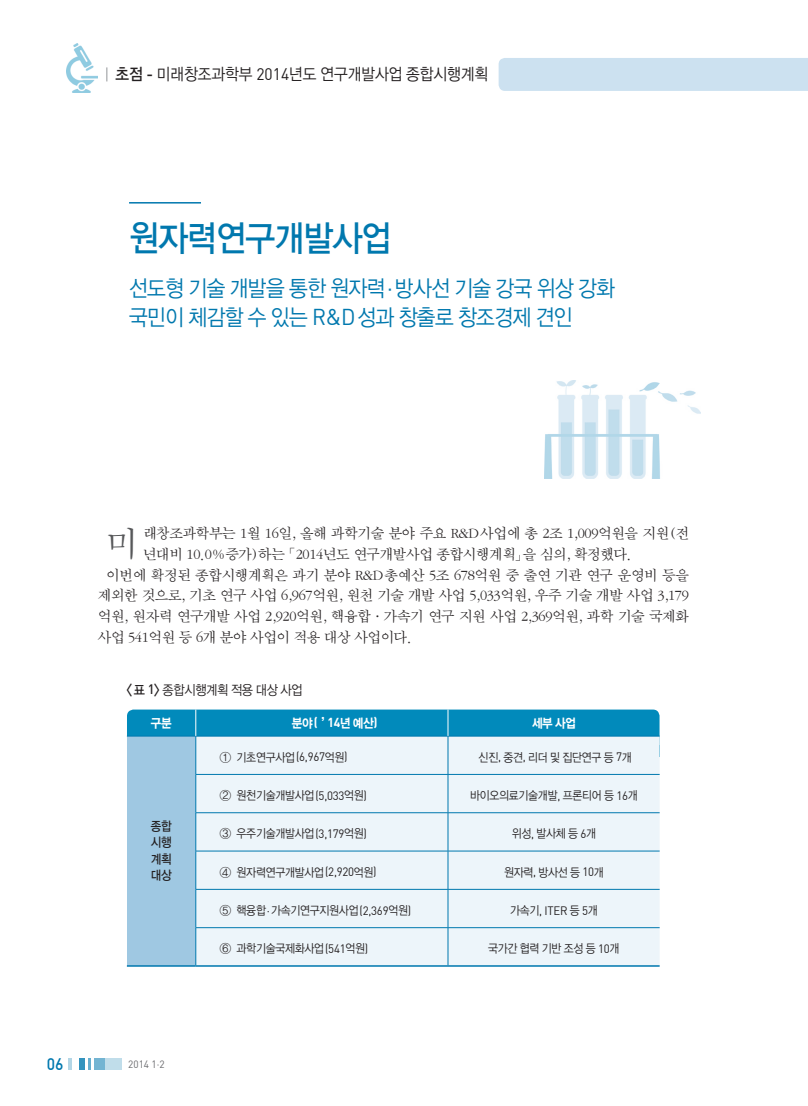
<style>
.page{position:relative;width:808px;height:1106px;background:#fff}
.page>*{position:absolute;margin:0;border:0;box-sizing:border-box;transform-origin:0 0}
.t1{font:36px "YDIYGO330";letter-spacing:-.02em;color:#0078ae;scale:.9 1}
.t2{font:35.7px "Sand Sm";color:#57585a}
.t3{font:22.5px "YDIYGO320";letter-spacing:-.02em;color:#0078ae;scale:.9 1}
.t4{font:16.5px "YDIYGO320";color:#231f20;scale:.9 1}
.t5{font:16.5px "Dinmed";color:#0078ae;scale:.95 1}
.t6{font:15px/20.7px "Sand Sm";letter-spacing:-.02em;color:#231f20}
.t7{font:13.5px "YDIYGO320";letter-spacing:-.02em;color:#231f20;scale:.9 1}
.ÙÅÁ_Û{font:12.75px "YDIYGO350";letter-spacing:-.02em;color:#fff;scale:.9 1}
.ÙÅÁ_Û-2{font:12.75px "YDIYGO330";letter-spacing:-.02em;color:#231f20;scale:.9 1}
.ÙÅÁ_Û-3{font:12px "YDIYGO320";letter-spacing:-.02em;color:#231f20}
.ÙÅÁ_Û-4{font:12px "YDIYGO320";letter-spacing:-.02em;color:#231f20;scale:.9 1}
.ÙÅÁ_Û-5{font:12px "Dinreg";color:#231f20;scale:.95 1}
.t8{font:10.5px "Dinreg";color:#6c6d70;scale:.95 1}
.s1{font-family:"YDIYGO330"}
.s2{font-family:"Dinmed"}
.s3{font-family:"Dinreg"}
.s4{font-family:"Dinbol"}
.s5{font-family:"YDIYGO320"}
</style>
<div class="page">
<div style="left:105px;top:1058px;width:16px;height:12px;background:#c0ddea"></div>
<div style="left:94px;top:1058px;width:11px;height:12px;background:#73b4d2"></div>
<svg style="left:88px;top:1058px;width:3px;height:12px"></svg>
<div style="left:79px;top:1058px;width:6px;height:12px;background:#3393be"></div>
<hr style="left:68px;top:1058px;width:4px;height:12px;background:#b3d6e6">
<svg style="left:106px;top:67px;width:1px;height:14px"></svg>
<div style="left:499px;top:58px;width:309px;height:33px;background:#cce1f0"></div>
<img style="left:67px;top:44px;width:30px;height:49px">
<hr style="left:129px;top:202px;width:72px;height:1px;background:#0078ae">
<div style="left:127px;top:709px;width:532px;height:46px;background:#018abb;border-radius:7px"></div>
<div style="left:127px;top:736px;width:69px;height:230px;background:#9fc8e2"></div>
<div style="left:197px;top:737px;width:463px;height:228px;background:#edf5fa"></div>
<hr style="left:127px;top:736px;width:69px;height:1px;background:#0078ae">
<hr style="left:196px;top:736px;width:1px;height:38px;background:#0078ae">
<hr style="left:196px;top:736px;width:252px;height:1px;background:#0078ae">
<hr style="left:448px;top:736px;width:1px;height:38px;background:#0078ae">
<hr style="left:448px;top:736px;width:212px;height:1px;background:#0078ae">
<hr style="left:196px;top:774px;width:1px;height:38px;background:#0078ae">
<hr style="left:196px;top:813px;width:1px;height:37px;background:#0078ae">
<hr style="left:196px;top:851px;width:1px;height:38px;background:#0078ae">
<hr style="left:196px;top:889px;width:1px;height:38px;background:#0078ae">
<hr style="left:196px;top:774px;width:252px;height:1px;background:#0078ae">
<hr style="left:196px;top:812px;width:252px;height:1px;background:#0078ae">
<hr style="left:196px;top:850px;width:252px;height:1px;background:#0078ae">
<hr style="left:196px;top:889px;width:252px;height:1px;background:#0078ae">
<hr style="left:448px;top:774px;width:1px;height:38px;background:#0078ae">
<hr style="left:448px;top:813px;width:1px;height:37px;background:#0078ae">
<hr style="left:448px;top:851px;width:1px;height:38px;background:#0078ae">
<hr style="left:448px;top:889px;width:1px;height:38px;background:#0078ae">
<hr style="left:448px;top:774px;width:212px;height:1px;background:#0078ae">
<hr style="left:448px;top:812px;width:212px;height:1px;background:#0078ae">
<hr style="left:448px;top:850px;width:212px;height:1px;background:#0078ae">
<hr style="left:448px;top:889px;width:212px;height:1px;background:#0078ae">
<hr style="left:127px;top:965px;width:69px;height:1px;background:#0078ae">
<hr style="left:196px;top:928px;width:1px;height:37px;background:#0078ae">
<hr style="left:196px;top:927px;width:252px;height:1px;background:#0078ae">
<hr style="left:196px;top:965px;width:252px;height:1px;background:#0078ae">
<hr style="left:448px;top:928px;width:1px;height:37px;background:#0078ae">
<hr style="left:448px;top:927px;width:212px;height:1px;background:#0078ae">
<hr style="left:448px;top:965px;width:212px;height:1px;background:#0078ae">
<svg style="left:195px;top:709px;width:1px;height:27px"></svg>
<svg style="left:448px;top:709px;width:1px;height:27px"></svg>
<img style="left:544px;top:380px;width:156px;height:98px">
<p class="t4" style="left:115px;top:65px;width:416px"><span class="s1">초점</span> <span class="s2">-</span> 미래창조과학부 <span class="s3">2014</span>년도 연구개발사업 종합시행계획</p>
<p class="t1" style="left:129px;top:218px;width:293px">원자력연구개발사업</p>
<p class="t3" style="left:129px;top:276px;width:541px">선도형 기술 개발을 통한 원자력 <span class="s3">·</span> 방사선 기술 강국 위상 강화</p>
<p class="t3" style="left:129px;top:305px;width:494px">국민이 체감할 수 있는 <span class="s3">R&amp;D</span> 성과 창출로 창조경제 견인</p>
<p class="t2" style="left:106px;top:527px;width:34px">미</p>
<p class="t6" style="left:143px;top:523px;width:547px">래창조과학부는 1월 16일, 올해 과학기술 분야 주요 R&amp;D사업에 총 2조 1,009억원을 지원(전 년대비 10.0%증가)하는 「2014년도 연구개발사업 종합시행계획」을 심의, 확정했다.</p>
<p class="t6" style="left:98px;top:565px;width:593px;text-align:justify;text-indent:9px">이번에 확정된 종합시행계획은 과기 분야 R&amp;D총예산 5조 678억원 중 출연 기관 연구 운영비 등을 제외한 것으로, 기초 연구 사업 6,967억원, 원천 기술 개발 사업 5,033억원, 우주 기술 개발 사업 3,179 억원, 원자력 연구개발 사업 2,920억원, 핵융합·가속기 연구 지원 사업 2,369억원, 과학 기술 국제화 사업 541억원 등 6개 분야 사업이 적용 대상 사업이다.</p>
<p class="t7" style="left:127px;top:682px;width:197px"><span class="s1">&lt;표</span> <span class="s2">1</span><span class="s1">&gt;</span> 종합시행계획 적용 대상 사업</p>
<p class="ÙÅÁ_Û" style="left:151px;top:716px;width:25px">구분</p>
<p class="ÙÅÁ_Û" style="left:292px;top:716px;width:97px">분야 <span class="s4">(</span> ’<span class="s4">14</span>년 예산<span class="s4">)</span></p>
<p class="ÙÅÁ_Û" style="left:532px;top:716px;width:50px">세부 사업</p>
<p class="ÙÅÁ_Û-2" style="left:151px;top:819px;width:25px">종합</p>
<p class="ÙÅÁ_Û-2" style="left:151px;top:835px;width:25px">시행</p>
<p class="ÙÅÁ_Û-2" style="left:151px;top:852px;width:25px">계획</p>
<p class="ÙÅÁ_Û-2" style="left:151px;top:868px;width:25px">대상</p>
<p class="t5" style="left:47px;top:1053px;width:19px">06</p>
<p class="t8" style="left:128px;top:1058px;width:40px">2014 1·2</p>
<p class="ÙÅÁ_Û-3" style="left:220px;top:750px;width:129px">① 기초연구사업 <span class="s3">(6,967</span>억원<span class="s3">)</span></p>
<p class="ÙÅÁ_Û-4" style="left:479px;top:750px;width:172px">신진<span class="s3">,</span> 중견<span class="s3">,</span> 리더 및 집단연구 등 <span class="s3">7</span>개</p>
<p class="ÙÅÁ_Û-3" style="left:220px;top:789px;width:149px">② 원천기술개발사업 <span class="s3">(5,033</span>억원<span class="s3">)</span></p>
<p class="ÙÅÁ_Û-4" style="left:470px;top:789px;width:188px">바이오의료기술개발<span class="s3">,</span> 프론티어 등 <span class="s3">16</span>개</p>
<p class="ÙÅÁ_Û-3" style="left:220px;top:827px;width:149px">③ 우주기술개발사업 <span class="s3">(3,179</span>억원<span class="s3">)</span></p>
<p class="ÙÅÁ_Û-4" style="left:512px;top:827px;width:95px">위성<span class="s3">,</span> 발사체 등 <span class="s3">6</span>개</p>
<p class="ÙÅÁ_Û-3" style="left:220px;top:865px;width:159px">④ 원자력연구개발사업 <span class="s3">(2,920</span>억원<span class="s3">)</span></p>
<p class="ÙÅÁ_Û-4" style="left:504px;top:865px;width:112px">원자력<span class="s3">,</span> 방사선 등 <span class="s3">10</span>개</p>
<p class="ÙÅÁ_Û-3" style="left:220px;top:903px;width:193px">⑤ 핵융합 <span class="s3">·</span> 가속기연구지원사업 <span class="s3">(2,369</span>억원<span class="s3">)</span></p>
<p class="ÙÅÁ_Û-5" style="left:510px;top:902px;width:94px"><span class="s5">가속기</span>, ITER <span class="s5">등</span> 5<span class="s5">개</span></p>
<p class="ÙÅÁ_Û-3" style="left:220px;top:942px;width:150px">⑥ 과학기술국제화사업 <span class="s3">(541</span>억원<span class="s3">)</span></p>
<p class="ÙÅÁ_Û-4" style="left:488px;top:942px;width:147px">국가간 협력 기반 조성 등 <span class="s3">10</span>개</p>
</div>
